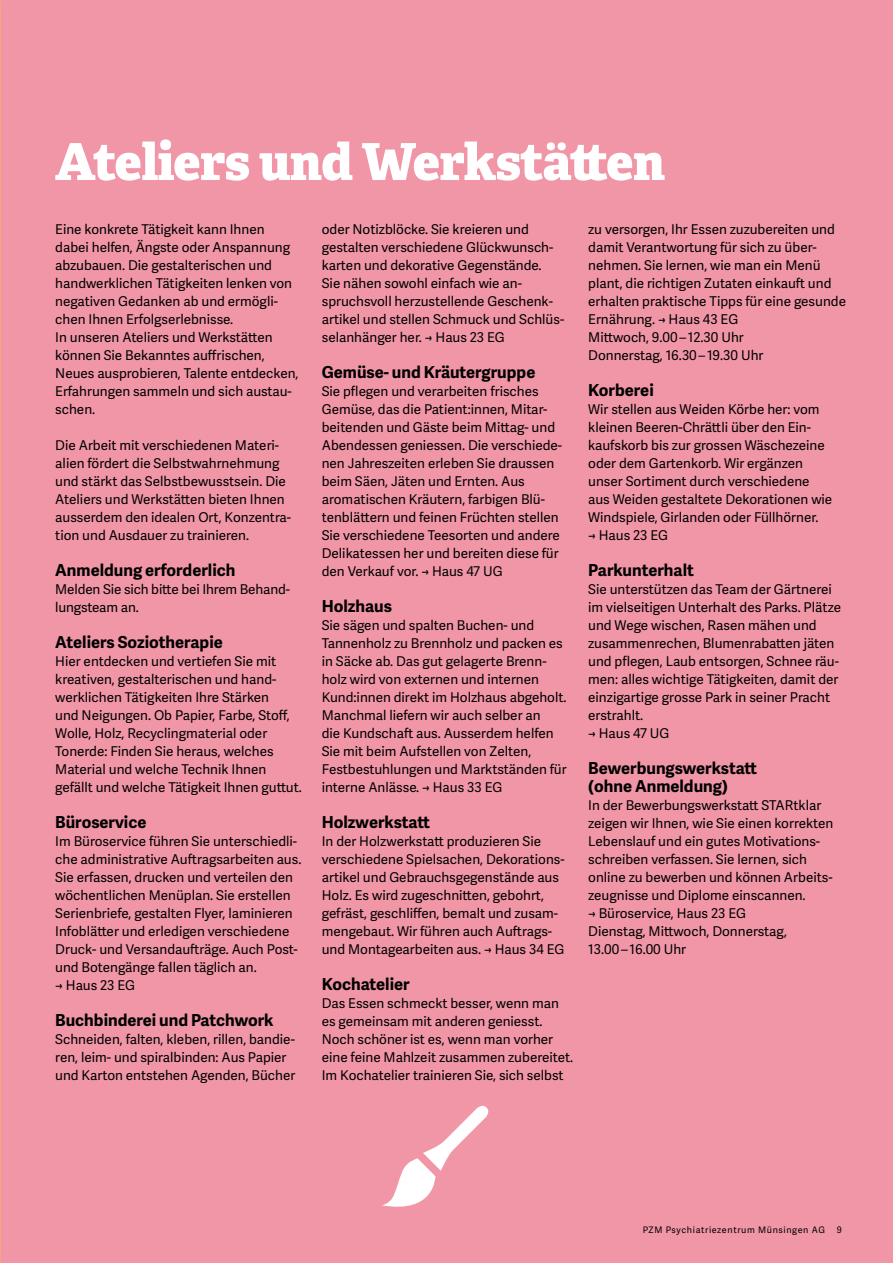
<style>
.page{position:relative;width:893px;height:1263px;background:#f196a7}
.page>*{position:absolute;margin:0;border:0;box-sizing:border-box;transform-origin:0 0}
.t1{font:800 51px "Adelle";letter-spacing:-.015em;color:#fff}
.t2{font:700 16.5px/18px "Adelle Sans";color:#000}
.t3{font:13.5px/18px "Adelle Sans";color:#000}
.t4{font:9px "Adelle Sans";letter-spacing:.07em;color:#000}
</style>
<div class="page">
<svg style="left:382px;top:1106px;width:107px;height:101px"></svg>
<h1 class="t1" style="left:55px;top:129px;width:611px">Ateliers und Werkstätten</h1>
<p class="t3" style="left:55px;top:220px;width:245px">Eine konkrete Tätigkeit kann Ihnen dabei helfen, Ängste oder Anspannung abzubauen. Die gestalterischen und handwerklichen Tätigkeiten lenken von negativen Gedanken ab und ermögli&shy;chen Ihnen Erfolgserlebnisse.<br>In unseren Ateliers und Werkstätten können Sie Bekanntes auffrischen, Neues ausprobieren, Talente entdecken, Erfahrungen sammeln und sich austau&shy;schen.</p>
<p class="t3" style="left:55px;top:436px;width:237px">Die Arbeit mit verschiedenen Materi&shy;alien fördert die Selbstwahrnehmung und stärkt das Selbstbewusstsein. Die Ateliers und Werkstätten bieten Ihnen ausserdem den idealen Ort, Konzentra&shy;tion und Ausdauer zu trainieren.</p>
<p class="t2" style="left:55px;top:560px;width:182px">Anmeldung erforderlich</p>
<p class="t3" style="left:55px;top:580px;width:236px">Melden Sie sich bitte bei Ihrem Behand&shy;lungsteam an.</p>
<p class="t2" style="left:55px;top:632px;width:169px">Ateliers Soziotherapie</p>
<p class="t3" style="left:55px;top:652px;width:248px">Hier entdecken und vertiefen Sie mit kreativen, gestalterischen und hand&shy;werklichen Tätigkeiten Ihre Stärken<br>und Neigungen. Ob Papier, Farbe, Stoff, Wolle, Holz, Recyclingmaterial oder Tonerde: Finden Sie heraus, welches Material und welche Technik Ihnen gefällt und welche Tätigkeit Ihnen guttut.</p>
<p class="t2" style="left:55px;top:812px;width:93px">Büroservice</p>
<p class="t3" style="left:55px;top:832px;width:248px">Im Büroservice führen Sie unterschiedli&shy;che administrative Auftragsarbeiten aus.<br>Sie erfassen, drucken und verteilen den wöchentlichen Menüplan. Sie erstellen Serienbriefe, gestalten Flyer, laminieren Infoblätter und erledigen verschiedene Druck- und Versandaufträge. Auch Post&shy;und Botengänge fallen täglich an.</p>
<p class="t3" style="left:55px;top:976px;width:81px">→ Haus 23 EG</p>
<p class="t2" style="left:55px;top:1010px;width:220px">Buchbinderei und Patchwork</p>
<p class="t3" style="left:55px;top:1030px;width:242px">Schneiden, falten, kleben, rillen, bandie&shy;ren, leim- und spiralbinden: Aus Papier und Karton entstehen Agenden, Bücher</p>
<p class="t3" style="left:322px;top:220px;width:244px">oder Notizblöcke. Sie kreieren und gestalten verschiedene Glückwunsch&shy;karten und dekorative Gegenstände.<br>Sie nähen sowohl einfach wie an&shy;spruchsvoll herzustellende Geschenk&shy;artikel und stellen Schmuck und Schlüs&shy;selanhänger her. → Haus 23 EG</p>
<p class="t2" style="left:322px;top:362px;width:215px">Gemüse- und Kräutergruppe</p>
<p class="t3" style="left:322px;top:382px;width:242px">Sie pflegen und verarbeiten frisches Gemüse, das die Patient:innen, Mitar&shy;beitenden und Gäste beim Mittag- und Abendessen geniessen. Die verschiede&shy;nen Jahreszeiten erleben Sie draussen beim Säen, Jäten und Ernten. Aus aromatischen Kräutern, farbigen Blü&shy;tenblättern und feinen Früchten stellen Sie verschiedene Teesorten und andere Delikatessen her und bereiten diese für den Verkauf vor. → Haus 47 UG</p>
<p class="t2" style="left:322px;top:596px;width:72px">Holzhaus</p>
<p class="t3" style="left:322px;top:616px;width:246px">Sie sägen und spalten Buchen- und Tannenholz zu Brennholz und packen es in Säcke ab. Das gut gelagerte Brenn&shy;holz wird von externen und internen Kund:innen direkt im Holzhaus abgeholt.<br>Manchmal liefern wir auch selber an<br>die Kundschaft aus. Ausserdem helfen Sie mit beim Aufstellen von Zelten, Festbestuhlungen und Marktständen für interne Anlässe. → Haus 33 EG</p>
<p class="t2" style="left:322px;top:812px;width:110px">Holzwerkstatt</p>
<p class="t3" style="left:322px;top:832px;width:244px">In der Holzwerkstatt produzieren Sie verschiedene Spielsachen, Dekorations&shy;artikel und Gebrauchsgegenstände aus Holz. Es wird zugeschnitten, gebohrt, gefräst, geschliffen, bemalt und zusam&shy;mengebaut. Wir führen auch Auftrags&shy;und Montagearbeiten aus. → Haus 34 EG</p>
<p class="t2" style="left:322px;top:974px;width:89px">Kochatelier</p>
<p class="t3" style="left:322px;top:994px;width:253px">Das Essen schmeckt besser, wenn man es gemeinsam mit anderen geniesst.<br>Noch schöner ist es, wenn man vorher eine feine Mahlzeit zusammen zubereitet.<br>Im Kochatelier trainieren Sie, sich selbst</p>
<p class="t3" style="left:588px;top:220px;width:259px">zu versorgen, Ihr Essen zuzubereiten und damit Verantwortung für sich zu über&shy;nehmen. Sie lernen, wie man ein Menü plant, die richtigen Zutaten einkauft und erhalten praktische Tipps für eine gesunde Ernährung. → Haus 43 EG<br>Mittwoch, 9.00 – 12.30 Uhr<br>Donnerstag, 16.30 – 19.30 Uhr</p>
<p class="t2" style="left:588px;top:380px;width:67px">Korberei</p>
<p class="t3" style="left:588px;top:400px;width:246px">Wir stellen aus Weiden Körbe her: vom kleinen Beeren-Chrättli über den Ein&shy;kaufskorb bis zur grossen Wäschezeine oder dem Gartenkorb. Wir ergänzen unser Sortiment durch verschiedene aus Weiden gestaltete Dekorationen wie Windspiele, Girlanden oder Füllhörner.</p>
<p class="t3" style="left:588px;top:526px;width:81px">→ Haus 23 EG</p>
<p class="t2" style="left:588px;top:560px;width:107px">Parkunterhalt</p>
<p class="t3" style="left:588px;top:580px;width:254px">Sie unterstützen das Team der Gärtnerei im vielseitigen Unterhalt des Parks. Plätze und Wege wischen, Rasen mähen und zusammenrechen, Blumenrabatten jäten und pflegen, Laub entsorgen, Schnee räu&shy;men: alles wichtige Tätigkeiten, damit der einzigartige grosse Park in seiner Pracht erstrahlt.</p>
<p class="t3" style="left:588px;top:724px;width:83px">→ Haus 47 UG</p>
<p class="t2" style="left:588px;top:758px;width:170px">Bewerbungswerkstatt (ohne Anmeldung)</p>
<p class="t3" style="left:588px;top:796px;width:247px">In der Bewerbungswerkstatt STARtklar zeigen wir Ihnen, wie Sie einen korrekten Lebenslauf und ein gutes Motivations&shy;schreiben verfassen. Sie lernen, sich online zu bewerben und können Arbeits&shy;zeugnisse und Diplome einscannen.</p>
<p class="t3" style="left:588px;top:904px;width:200px">→ Büroservice, Haus 23 EG<br>Dienstag, Mittwoch, Donnerstag,<br>13.00 – 16.00 Uhr</p>
<p class="t4" style="left:643px;top:1223px;width:184px">PZM Psychiatriezentrum Münsingen AG</p>
<p class="t4" style="left:837px;top:1223px;width:7px">9</p>
</div>
